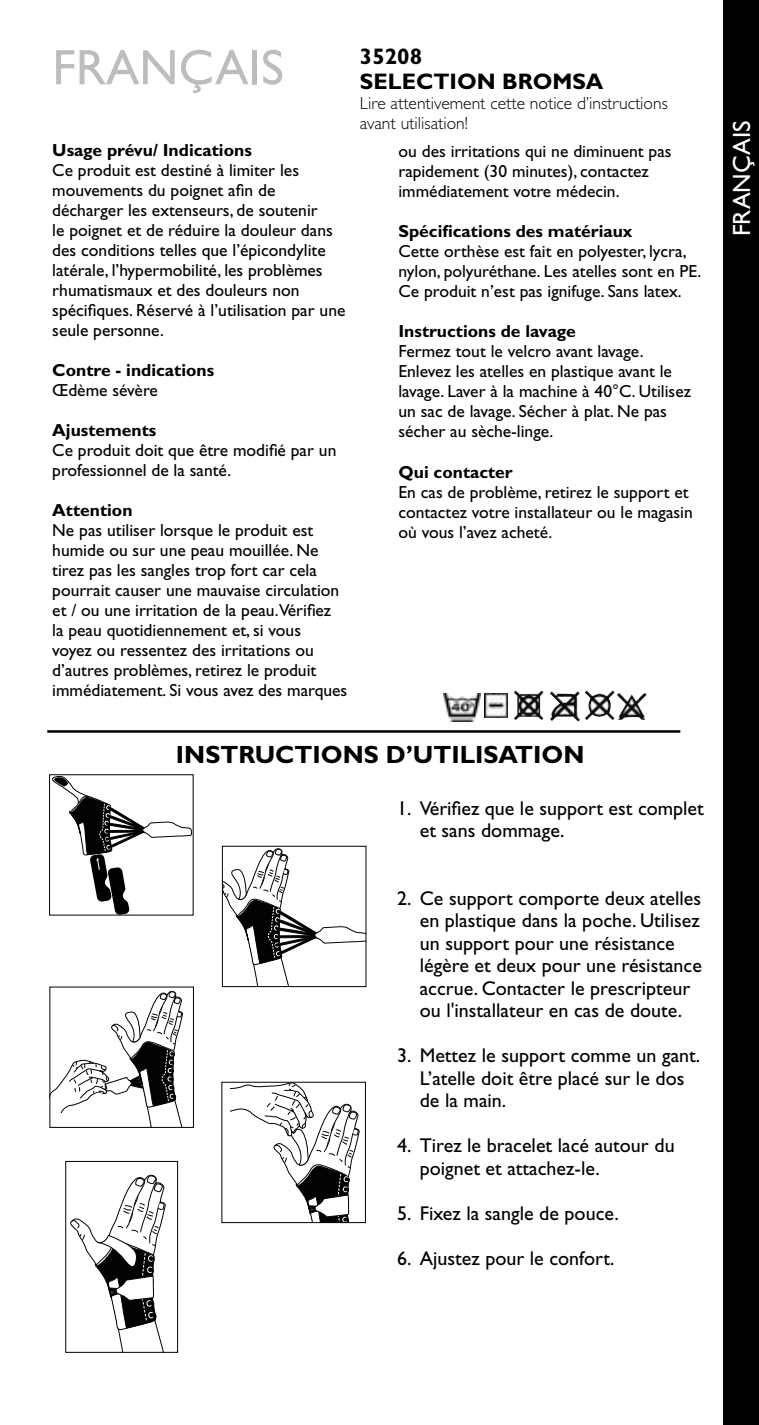
<style>
.page{position:relative;width:759px;height:1425px;background:#fff}
.page>*{position:absolute;margin:0;border:0;box-sizing:border-box;transform-origin:0 0}
.t1{font:50px "Gill Sans Std";color:#bbbdbe}
.t2{font:700 25px "Gill Sans Std";color:#000}
.t3{font:25px "Gill Sans Std";color:#fff}
.t4{font:700 22.5px/25px "Gill Sans Std";color:#000}
.t5{font:20px/22.5px "Gill Sans Std";color:#000}
.t6{font:17.5px/20px "Gill Sans Std";color:#000}
.t7{font:700 17.5px "Gill Sans Std";color:#000}
.t8{font:300 17.5px/20px "Gill Sans Std";color:#000}
</style>
<div class="page">
<div style="left:723px;top:0;width:35px;height:1424px;background:#000"></div>
<hr style="left:47px;top:730px;width:633px;height:2px;background:#000">
<img style="left:584px;top:690px;width:30px;height:30px">
<img style="left:550px;top:691px;width:29px;height:30px">
<img style="left:514px;top:690px;width:29px;height:30px">
<img style="left:617px;top:693px;width:29px;height:26px">
<img style="left:484px;top:693px;width:23px;height:24px">
<img style="left:443px;top:693px;width:37px;height:28px">
<svg style="left:52px;top:776px;width:139px;height:137px"></svg>
<svg style="left:224px;top:848px;width:140px;height:136px"></svg>
<svg style="left:52px;top:990px;width:131px;height:135px"></svg>
<svg style="left:230px;top:1084px;width:130px;height:136px"></svg>
<svg style="left:70px;top:1174px;width:96px;height:176px"></svg>
<div style="left:65px;top:1161px;width:113px;height:191px;border:1px solid #000"></div>
<h1 class="t1" style="left:52px;top:39px;width:233px">FRANÇAIS</h1>
<p class="t7" style="left:52px;top:139px;width:201px">Usage prévu/ Indications</p>
<p class="t6" style="left:52px;top:160px;width:294px">Ce produit est destiné à limiter les mouvements du poignet afin de décharger les extenseurs, de soutenir<br>le poignet et de réduire la douleur dans des conditions telles que l’épicondylite latérale, l’hypermobilité, les problèmes rhumatismaux et des douleurs non spécifiques. Réservé à l’utilisation par une seule personne.</p>
<p class="t7" style="left:52px;top:359px;width:163px">Contre - indications</p>
<p class="t6" style="left:52px;top:380px;width:107px">Œdème sévère</p>
<p class="t7" style="left:52px;top:419px;width:106px">Ajustements</p>
<p class="t6" style="left:52px;top:440px;width:285px">Ce produit doit que être modifié par un professionnel de la santé.</p>
<p class="t7" style="left:52px;top:499px;width:82px">Attention</p>
<p class="t6" style="left:52px;top:520px;width:296px">Ne pas utiliser lorsque le produit est humide ou sur une peau mouillée. Ne tirez pas les sangles trop fort car cela pourrait causer une mauvaise circulation et / ou une irritation de la peau.Vérifiez<br>la peau quotidiennement et, si vous<br>voyez ou ressentez des irritations ou d’autres problèmes, retirez le produit immédiatement. Si vous avez des marques</p>
<p class="t4" style="left:360px;top:44px;width:245px">35208<br>SELECTION BROMSA</p>
<p class="t8" style="left:360px;top:94px;width:309px">Lire attentivement cette notice d’instructions avant utilisation!</p>
<p class="t6" style="left:398px;top:141px;width:274px">ou des irritations qui ne diminuent pas rapidement (30 minutes), contactez immédiatement votre médecin.</p>
<p class="t7" style="left:398px;top:221px;width:235px">Spécifications des matériaux</p>
<p class="t6" style="left:398px;top:242px;width:304px">Cette orthèse est fait en polyester, lycra, nylon, polyuréthane. Les atelles sont en PE.<br>Ce produit n’est pas ignifuge. Sans latex.</p>
<p class="t7" style="left:398px;top:321px;width:179px">Instructions de lavage</p>
<p class="t6" style="left:398px;top:342px;width:294px">Fermez tout le velcro avant lavage.<br>Enlevez les atelles en plastique avant le lavage. Laver à la machine à 40°C. Utilisez un sac de lavage. Sécher à plat. Ne pas sécher au sèche-linge.</p>
<p class="t7" style="left:398px;top:461px;width:116px">Qui contacter</p>
<p class="t6" style="left:398px;top:482px;width:296px">En cas de problème, retirez le support et contactez votre installateur ou le magasin où vous l’avez acheté.</p>
<h2 class="t2" style="left:176px;top:739px;width:410px">INSTRUCTIONS D’UTILISATION</h2>
<p class="t5" style="left:419px;top:797px;width:285px;text-indent:-22px">1. Vérifiez que le support est complet et sans dommage.</p>
<p class="t5" style="left:419px;top:887px;width:283px;text-indent:-22px">2. Ce support comporte deux atelles en plastique dans la poche. Utilisez un support pour une résistance légère et deux pour une résistance accrue. Contacter le prescripteur ou l'installateur en cas de doute.</p>
<p class="t5" style="left:419px;top:1044px;width:282px;text-indent:-22px">3. Mettez le support comme un gant.<br>L’atelle doit être placé sur le dos de la main.</p>
<p class="t5" style="left:419px;top:1134px;width:256px;text-indent:-22px">4. Tirez le bracelet lacé autour du poignet et attachez-le.</p>
<p class="t5" style="left:397px;top:1202px;width:223px">5. Fixez la sangle de pouce.</p>
<p class="t5" style="left:397px;top:1247px;width:219px">6. Ajustez pour le confort.</p>
<h2 class="t3" style="left:727px;top:236px;width:117px;rotate:-90deg">FRANÇAIS</h2>
</div>
